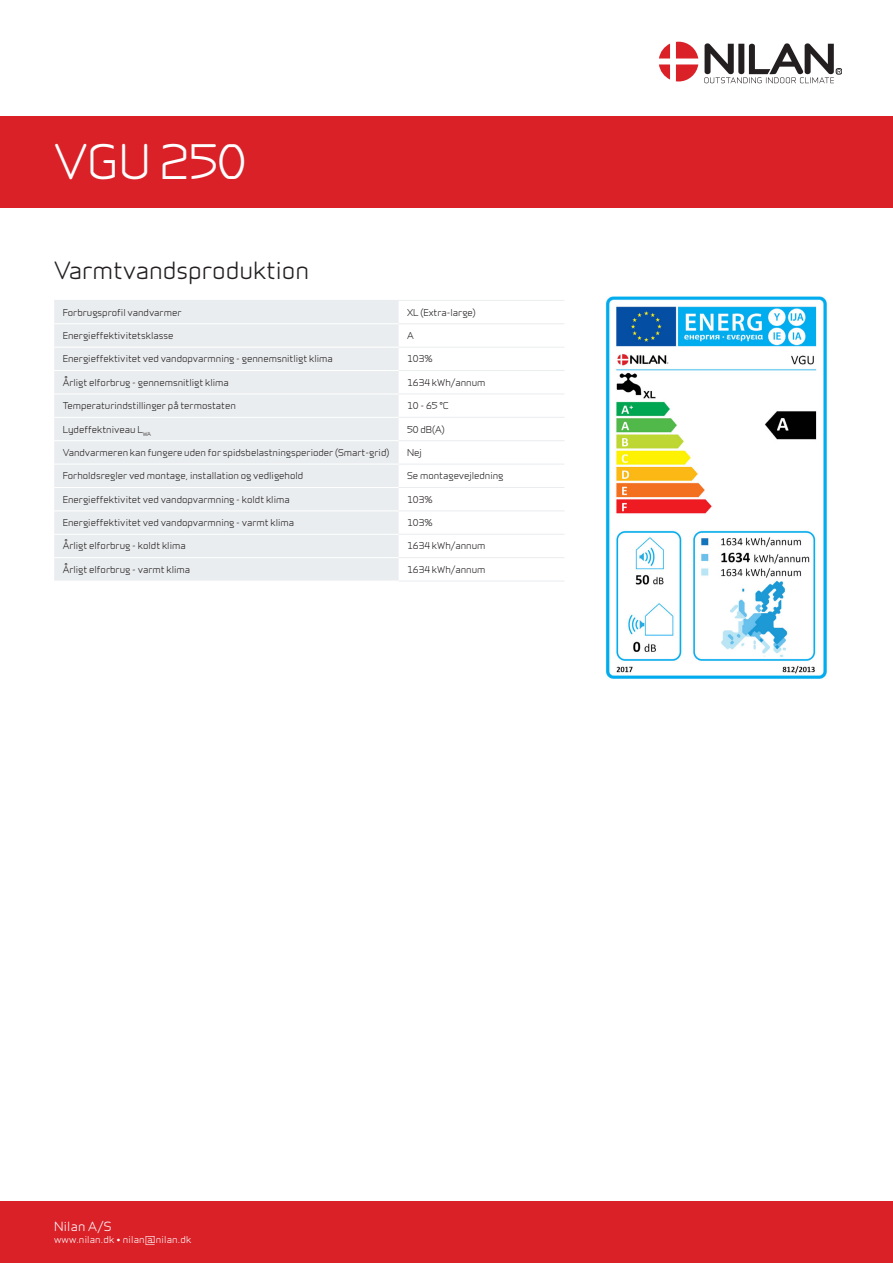
<style>
.page{position:relative;width:893px;height:1263px;background:#fff}
.page>*{position:absolute;margin:0;border:0;box-sizing:border-box;transform-origin:0 0}
.t1{font:500 45px "Infinity";color:#fff}
.t2{font:500 22.5px "Infinity";color:#231f20}
.t3{font:500 12px "Infinity";letter-spacing:.02em;color:#fff}
.t4{font:500 9px "Infinity";color:#231f20}
.t5{font:500 9px "Infinity";letter-spacing:.02em;color:#fff}
</style>
<div class="page">
<svg style="left:704px;top:43px;width:138px;height:40px"></svg>
<svg style="left:659px;top:42px;width:39px;height:39px"></svg>
<img style="left:605px;top:296px;width:222px;height:383px">
<div style="left:0;top:1201px;width:893px;height:62px;background:#da2128"></div>
<div style="left:0;top:116px;width:893px;height:91px;background:#da2128"></div>
<div style="left:54px;top:301px;width:345px;height:280px;background:#eaedef"></div>
<hr style="left:54px;top:300px;width:345px;height:1px;background:#eaedef">
<hr style="left:399px;top:300px;width:165px;height:1px;background:#eaedef">
<hr style="left:399px;top:323px;width:165px;height:1px;background:#eaedef">
<hr style="left:399px;top:347px;width:165px;height:1px;background:#eaedef">
<hr style="left:399px;top:370px;width:165px;height:1px;background:#eaedef">
<hr style="left:399px;top:394px;width:165px;height:1px;background:#eaedef">
<hr style="left:399px;top:417px;width:165px;height:1px;background:#eaedef">
<hr style="left:399px;top:440px;width:165px;height:1px;background:#eaedef">
<hr style="left:399px;top:464px;width:165px;height:1px;background:#eaedef">
<hr style="left:399px;top:487px;width:165px;height:1px;background:#eaedef">
<hr style="left:399px;top:510px;width:165px;height:1px;background:#eaedef">
<hr style="left:399px;top:534px;width:165px;height:1px;background:#eaedef">
<hr style="left:399px;top:557px;width:165px;height:1px;background:#eaedef">
<hr style="left:399px;top:581px;width:165px;height:1px;background:#eaedef">
<hr style="left:54px;top:323px;width:345px;height:1px;background:#fff">
<hr style="left:54px;top:347px;width:345px;height:1px;background:#fff">
<hr style="left:54px;top:370px;width:345px;height:1px;background:#fff">
<hr style="left:54px;top:394px;width:345px;height:1px;background:#fff">
<hr style="left:54px;top:417px;width:345px;height:1px;background:#fff">
<hr style="left:54px;top:440px;width:345px;height:1px;background:#fff">
<hr style="left:54px;top:464px;width:345px;height:1px;background:#fff">
<hr style="left:54px;top:487px;width:345px;height:1px;background:#fff">
<hr style="left:54px;top:510px;width:345px;height:1px;background:#fff">
<hr style="left:54px;top:534px;width:345px;height:1px;background:#fff">
<hr style="left:54px;top:557px;width:345px;height:1px;background:#fff">
<p class="t1" style="left:54px;top:129px;width:194px">VGU 250</p>
<p class="t2" style="left:54px;top:254px;width:257px">Varmtvandsproduktion</p>
<p class="t4" style="left:63px;top:306px;width:120px">Forbrugsprofil vandvarmer</p>
<p class="t4" style="left:407px;top:306px;width:70px">XL (Extra-large)</p>
<p class="t4" style="left:63px;top:329px;width:112px">Energieffektivitetsklasse</p>
<p class="t4" style="left:407px;top:329px;width:8px">A</p>
<p class="t4" style="left:63px;top:352px;width:272px">Energieffektivitet ved vandopvarmning - gennemsnitligt klima</p>
<p class="t4" style="left:407px;top:352px;width:27px">103%</p>
<p class="t4" style="left:63px;top:376px;width:168px">Årligt elforbrug - gennemsnitligt klima</p>
<p class="t4" style="left:407px;top:376px;width:80px">1634 kWh/annum</p>
<p class="t4" style="left:63px;top:399px;width:175px">Temperaturindstillinger på termostaten</p>
<p class="t4" style="left:407px;top:399px;width:43px">10 - 65 °C</p>
<p class="t4" style="left:63px;top:423px;width:90px">Lydeffektniveau L<sub>WA</sub></p>
<p class="t4" style="left:407px;top:423px;width:39px">50 dB(A)</p>
<p class="t4" style="left:63px;top:446px;width:328px">Vandvarmeren kan fungere uden for spidsbelastningsperioder (Smart-grid)</p>
<p class="t4" style="left:407px;top:446px;width:16px">Nej</p>
<p class="t4" style="left:63px;top:469px;width:242px">Forholdsregler ved montage, installation og vedligehold</p>
<p class="t4" style="left:407px;top:469px;width:98px">Se montagevejledning</p>
<p class="t4" style="left:63px;top:493px;width:228px">Energieffektivitet ved vandopvarmning - koldt klima</p>
<p class="t4" style="left:407px;top:493px;width:27px">103%</p>
<p class="t4" style="left:63px;top:516px;width:233px">Energieffektivitet ved vandopvarmning - varmt klima</p>
<p class="t4" style="left:407px;top:516px;width:27px">103%</p>
<p class="t4" style="left:63px;top:539px;width:124px">Årligt elforbrug - koldt klima</p>
<p class="t4" style="left:407px;top:539px;width:80px">1634 kWh/annum</p>
<p class="t4" style="left:63px;top:563px;width:129px">Årligt elforbrug - varmt klima</p>
<p class="t4" style="left:407px;top:563px;width:80px">1634 kWh/annum</p>
<p class="t3" style="left:54px;top:1218px;width:59px">Nilan A/S</p>
<p class="t5" style="left:54px;top:1233px;width:139px">www.nilan.dk • nilan@nilan.dk</p>
</div>
